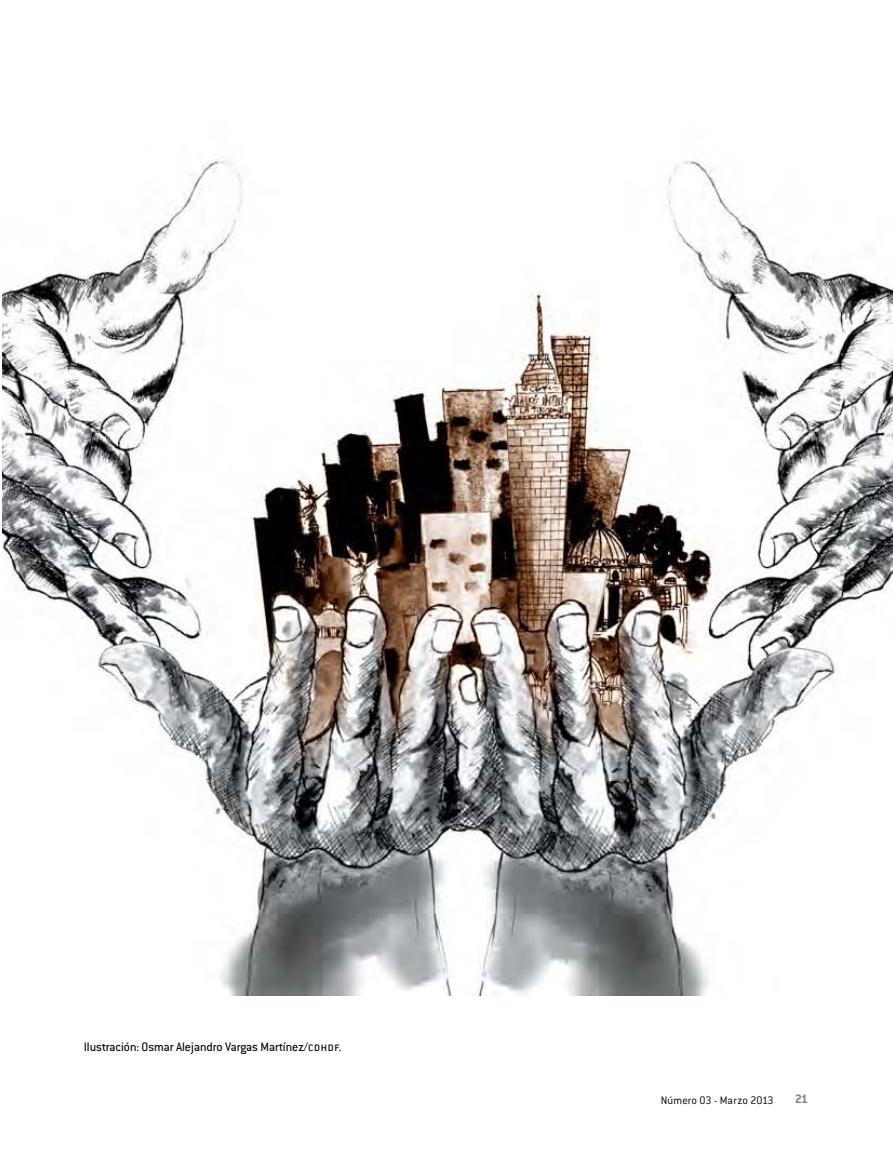
<style>
.page{position:relative;width:893px;height:1170px;background:#fff}
.page>*{position:absolute;margin:0;border:0;box-sizing:border-box;transform-origin:0 0}
.t1{font:13.5px "Conduit ITC Std";color:#000}
.t2{font:700 13.5px "Conduit ITC Std";color:#808285}
.t3{font:300 12px "Conduit ITC Std";letter-spacing:-.01em;color:#000}
</style>
<div class="page">
<img style="left:2px;top:159px;width:891px;height:836px">
<p class="t1" style="left:84px;top:1038px;width:259px">Ilustración: Osmar Alejandro Vargas Martínez/cdhdf.</p>
<p class="t3" style="left:661px;top:1092px;width:114px">Número 03 - Marzo 2013</p>
<p class="t2" style="left:795px;top:1090px;width:14px">21</p>
</div>
